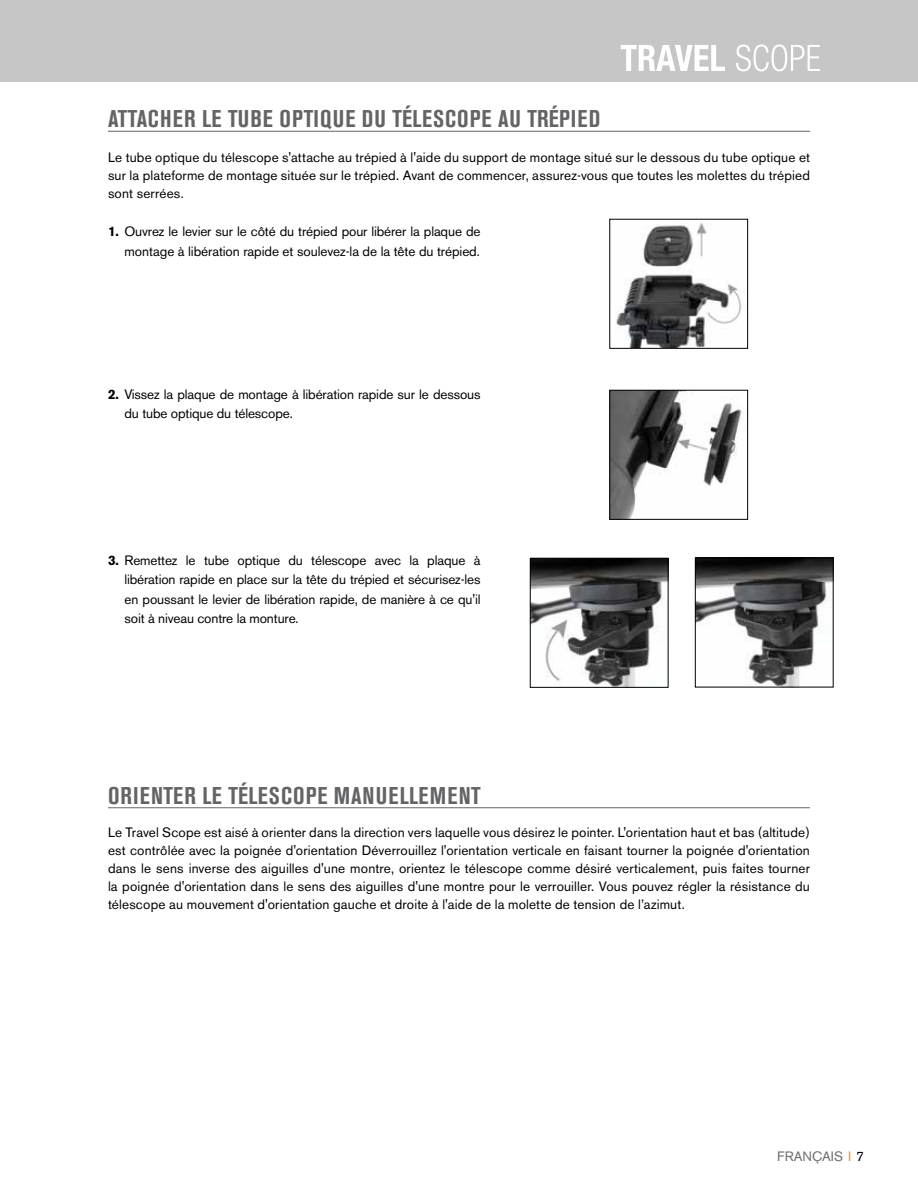
<style>
.page{position:relative;width:918px;height:1188px;background:#fff}
.page>*{position:absolute;margin:0;border:0;box-sizing:border-box;transform-origin:0 0}
.t1{font:700 condensed 24px "Akzidenz Grotesk BE";letter-spacing:.045em;color:#636466}
.t2{font:13.5px/18px "Akzidenz Grotesk BE";letter-spacing:-.01em;color:#000;text-align:justify}
.t3{font:13.5px "Akzidenz Grotesk BE";color:#6d6e71}
.s1{font-weight:700}
.s2{color:#f78f20}
.s3{color:#000}
</style>
<div class="page">
<div style="left:0;top:0;width:918px;height:82px;background:#c6c6c7"></div>
<svg style="left:621px;top:44px;width:199px;height:27px"></svg>
<hr style="left:108px;top:131px;width:702px;height:1px;background:#636466">
<hr style="left:108px;top:807px;width:702px;height:1px;background:#636466">
<img style="left:616px;top:222px;width:126px;height:125px">
<div style="left:609px;top:219px;width:139px;height:130px;border:1px solid #000"></div>
<img style="left:611px;top:392px;width:131px;height:126px">
<div style="left:609px;top:390px;width:139px;height:130px;border:1px solid #000"></div>
<img style="left:532px;top:560px;width:134px;height:126px">
<div style="left:530px;top:558px;width:138px;height:130px;border:1px solid #000"></div>
<img style="left:697px;top:560px;width:134px;height:125px">
<div style="left:695px;top:558px;width:138px;height:129px;border:1px solid #000"></div>
<h1 class="t1" style="left:108px;top:105px;width:494px">ATTACHER LE TUBE OPTIQUE DU TÉLESCOPE AU TRÉPIED</h1>
<p class="t2" style="left:108px;top:148px;width:704px">Le tube optique du télescope s'attache au trépied à l'aide du support de montage situé sur le dessous du tube optique et sur la plateforme de montage située sur le trépied. Avant de commencer, assurez-vous que toutes les molettes du trépied sont serrées.</p>
<p class="t2" style="left:108px;top:222px;width:374px;line-height:19.5px;text-align:right"><span class="s1">1.</span> Ouvrez le levier sur le côté du trépied pour libérer la plaque de montage à libération rapide et soulevez-la de la tête du trépied.</p>
<p class="t2" style="left:124px;top:384px;width:358px;line-height:19.5px;text-indent:-16px"><span class="s1">2.</span> Vissez la plaque de montage à libération rapide sur le dessous du tube optique du télescope.</p>
<p class="t2" style="left:124px;top:550px;width:358px;line-height:19.5px;text-indent:-16px"><span class="s1">3.</span> Remettez le tube optique du télescope avec la plaque à libération rapide en place sur la tête du trépied et sécurisez-les en poussant le levier de libération rapide, de manière à ce qu'il soit à niveau contre la monture.</p>
<h1 class="t1" style="left:108px;top:782px;width:374px">ORIENTER LE TÉLESCOPE MANUELLEMENT</h1>
<p class="t2" style="left:108px;top:823px;width:704px">Le Travel Scope est aisé à orienter dans la direction vers laquelle vous désirez le pointer. L'orientation haut et bas (altitude) est contrôlée avec la poignée d'orientation Déverrouillez l'orientation verticale en faisant tourner la poignée d'orientation dans le sens inverse des aiguilles d'une montre, orientez le télescope comme désiré verticalement, puis faites tourner la poignée d'orientation dans le sens des aiguilles d'une montre pour le verrouiller. Vous pouvez régler la résistance du télescope au mouvement d'orientation gauche et droite à l'aide de la molette de tension de l’azimut.</p>
<p class="t3" style="left:777px;top:1148px;width:88px">FRANÇAIS <span class="s2">I</span> <span class="s3">7</span></p>
</div>
